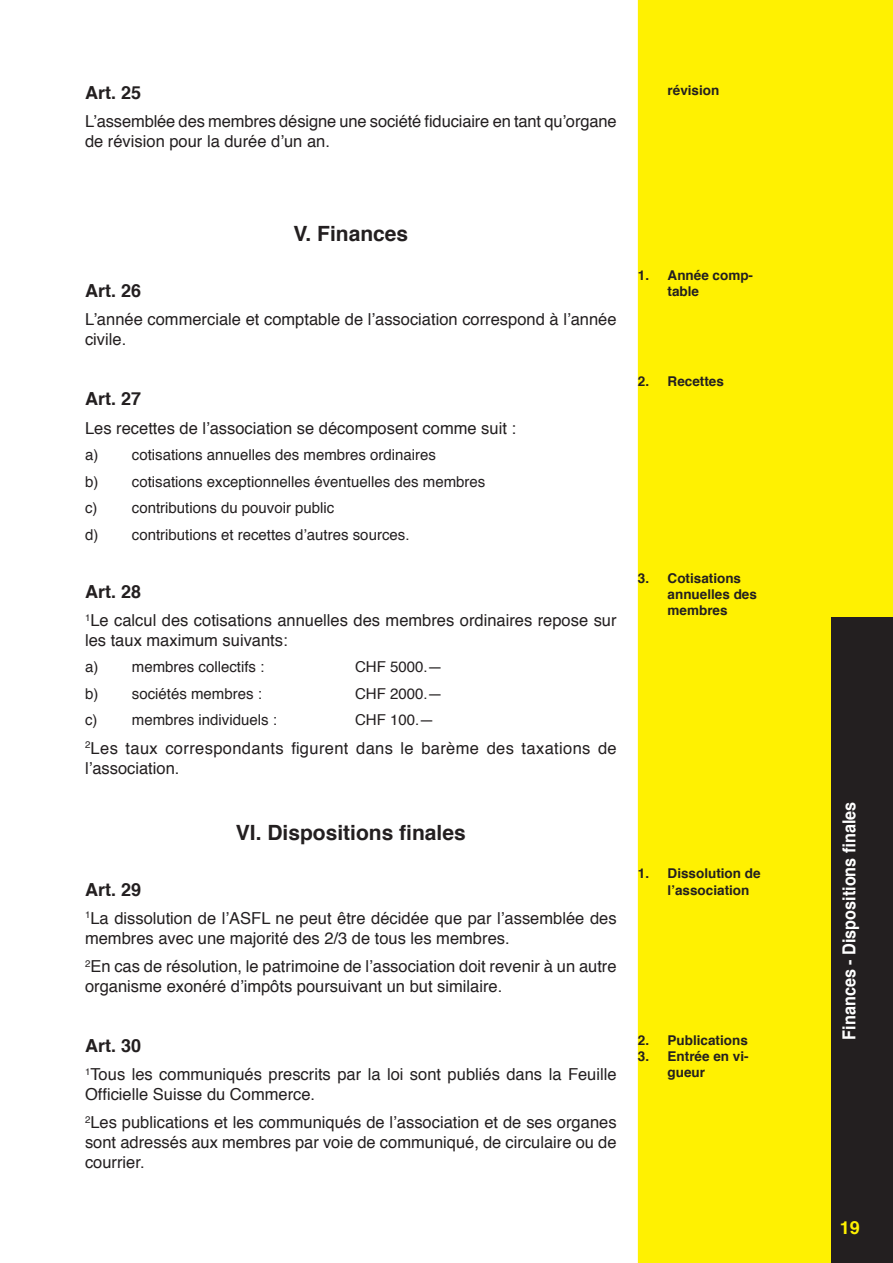
<style>
.page{position:relative;width:893px;height:1263px;background:#fff}
.page>*{position:absolute;margin:0;border:0;box-sizing:border-box;transform-origin:0 0}
.t1{font:700 21px "Helvetica";color:#231f20}
.t2{font:700 18px "Helvetica";color:#231f20}
.t3{font:700 18px "Helvetica";color:#fff;scale:.9 1}
.t4{font:700 18px "Helvetica";color:#fff101}
.t5{font:16.5px/19.8px "Helvetica";color:#231f20}
.t6{font:16.5px/19.8px "Helvetica";letter-spacing:.02em;color:#231f20}
.t7{font:15px/26.5px "Helvetica";color:#231f20}
.t8{font:700 13.5px/16.2px "Helvetica";color:#231f20}
</style>
<div class="page">
<div style="left:638px;top:0;width:255px;height:1263px;background:#fff101"></div>
<div style="left:831px;top:617px;width:62px;height:646px;background:#231f20"></div>
<p class="t2" style="left:85px;top:78px;width:58px">Art. 25</p>
<p class="t5" style="left:85px;top:112px;width:533px">L’assemblée des membres désigne une société fiduciaire en tant qu’organe de révision pour la durée d’un an.</p>
<p class="t8" style="left:668px;top:82px;width:53px">révision</p>
<p class="t1" style="left:293px;top:217px;width:116px">V. Finances</p>
<p class="t2" style="left:85px;top:276px;width:58px">Art. 26</p>
<p class="t5" style="left:85px;top:310px;width:533px">L’année commerciale et comptable de l’association correspond à l’année civile.</p>
<p class="t2" style="left:85px;top:384px;width:58px">Art. 27</p>
<p class="t5" style="left:85px;top:418px;width:433px">Les recettes de l’association se décomposent comme suit :</p>
<p class="t7" style="left:85px;top:442px;width:402px">a) cotisations annuelles des membres ordinaires<br>b) cotisations exceptionnelles éventuelles des membres c) contributions du pouvoir public<br>d) contributions et recettes d’autres sources.</p>
<p class="t2" style="left:85px;top:577px;width:58px">Art. 28</p>
<p class="t5" style="left:85px;top:611px;width:533px"><sup>1</sup>Le calcul des cotisations annuelles des membres ordinaires repose sur les taux maximum suivants:</p>
<p class="t7" style="left:85px;top:654px;width:181px">a) membres collectifs :</p>
<p class="t7" style="left:355px;top:654px;width:89px">CHF 5000.—</p>
<p class="t7" style="left:85px;top:681px;width:178px">b) sociétés membres :</p>
<p class="t7" style="left:355px;top:681px;width:89px">CHF 2000.—</p>
<p class="t7" style="left:85px;top:707px;width:193px">c) membres individuels :</p>
<p class="t7" style="left:355px;top:707px;width:81px">CHF 100.—</p>
<p class="t6" style="left:85px;top:738px;width:533px"><sup>2</sup>Les taux correspondants figurent dans le barème des taxations de l’association.</p>
<p class="t1" style="left:236px;top:815px;width:231px">VI. Dispositions finales</p>
<p class="t2" style="left:85px;top:875px;width:58px">Art. 29</p>
<p class="t5" style="left:85px;top:909px;width:533px"><sup>1</sup>La dissolution de l’ASFL ne peut être décidée que par l’assemblée des membres avec une majorité des 2/3 de tous les membres.</p>
<p class="t5" style="left:85px;top:957px;width:533px"><sup>2</sup>En cas de résolution, le patrimoine de l’association doit revenir à un autre organisme exonéré d’impôts poursuivant un but similaire.</p>
<p class="t2" style="left:85px;top:1031px;width:58px">Art. 30</p>
<p class="t5" style="left:85px;top:1065px;width:533px"><sup>1</sup>Tous les communiqués prescrits par la loi sont publiés dans la Feuille<br>Officielle Suisse du Commerce.</p>
<p class="t5" style="left:85px;top:1113px;width:533px;text-align:justify"><sup>2</sup>Les publications et les communiqués de l’association et de ses organes sont adressés aux membres par voie de communiqué, de circulaire ou de courrier.</p>
<p class="t8" style="left:668px;top:267px;width:87px;text-indent:-30px">1. Année comp&shy;table</p>
<p class="t8" style="left:638px;top:373px;width:88px">2. Recettes</p>
<p class="t8" style="left:668px;top:570px;width:91px;text-indent:-30px">3. Cotisations annuelles des membres</p>
<p class="t8" style="left:668px;top:866px;width:95px;text-indent:-30px">1. Dissolution de l’association</p>
<p class="t8" style="left:638px;top:1032px;width:112px">2. Publications</p>
<p class="t8" style="left:668px;top:1048px;width:83px;text-indent:-30px">3. Entrée en vi&shy;gueur</p>
<p class="t3" style="left:835px;top:1039px;width:266px;rotate:-90deg">Finances - Dispositions finales</p>
<p class="t4" style="left:840px;top:1213px;width:22px">19</p>
</div>
